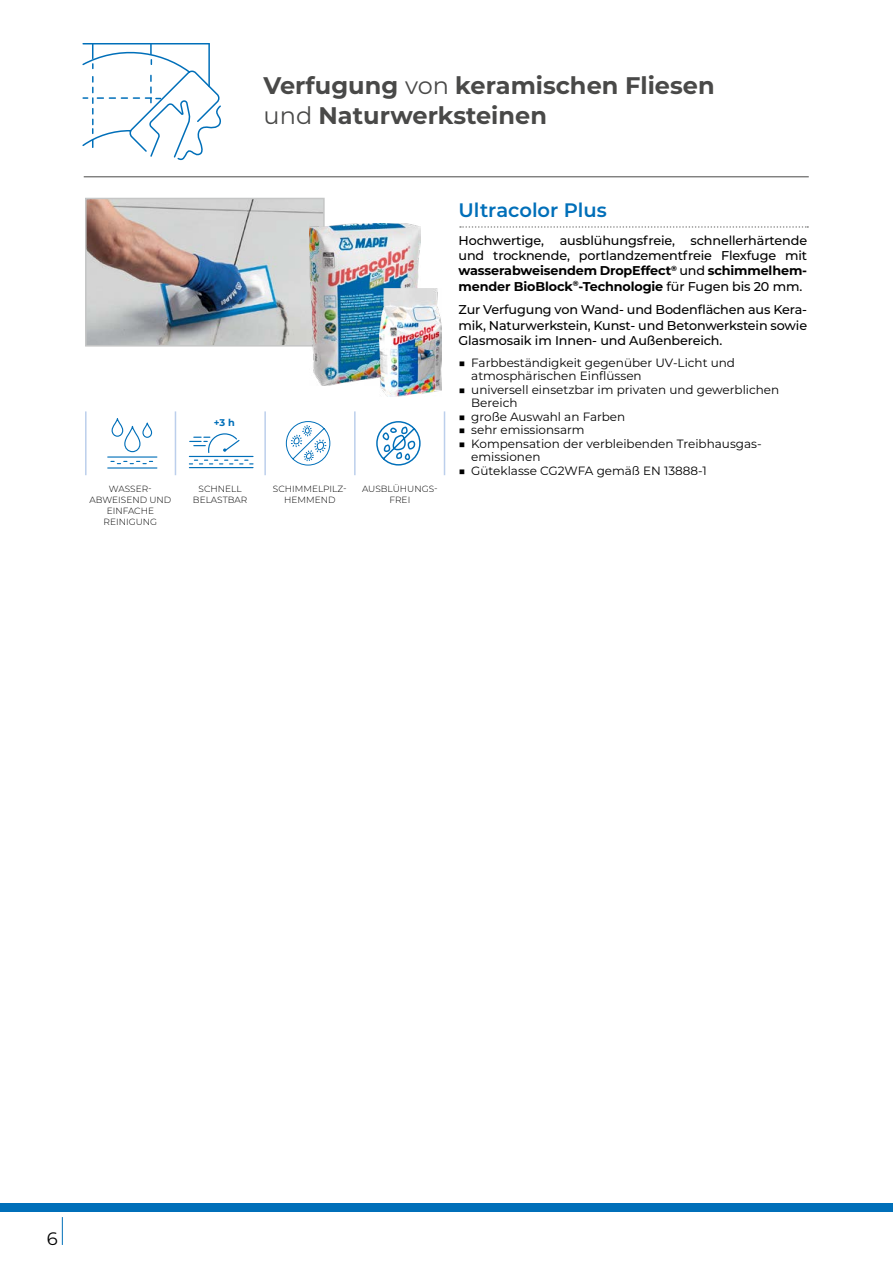
<style>
.page{position:relative;width:893px;height:1263px;background:#fff}
.page>*{position:absolute;margin:0;border:0;box-sizing:border-box;transform-origin:0 0}
.t1{font:700 24px/30px "Montserrat";color:#494948}
.t2{font:600 19.5px "Montserrat";color:#006fb9}
.t3{font:18px "Montserrat";color:#000}
.t4{font:500 12.75px/15.3px "Montserrat";letter-spacing:-.01em;color:#000;text-align:justify}
.t5{font:12px/13.5px "Montserrat";color:#000}
.t6{font:700 9.75px "Montserrat";color:#006fb9}
.t7{font:300 9px/10.8px "Montserrat";color:#000;text-align:center}
.s1{font-weight:400}
.s2{font-weight:700}
</style>
<div class="page">
<div style="left:0;top:1204px;width:893px;height:8px;background:#006fb9"></div>
<svg style="left:62px;top:1217px;width:1px;height:28px"></svg>
<svg style="left:460px;top:226px;width:348px;height:2px"></svg>
<img style="left:88px;top:201px;width:234px;height:143px">
<div style="left:85px;top:198px;width:240px;height:149px;border:2px solid #c5c6c6"></div>
<img style="left:310px;top:224px;width:110px;height:161px">
<hr style="left:85px;top:411px;width:2px;height:64px;background:#bccfec">
<hr style="left:175px;top:411px;width:1px;height:64px;background:#bccfec">
<hr style="left:264px;top:411px;width:2px;height:64px;background:#bccfec">
<hr style="left:354px;top:411px;width:2px;height:64px;background:#bccfec">
<hr style="left:444px;top:411px;width:1px;height:64px;background:#bccfec">
<svg style="left:285px;top:421px;width:46px;height:45px"></svg>
<svg style="left:107px;top:418px;width:51px;height:51px"></svg>
<svg style="left:376px;top:421px;width:45px;height:45px"></svg>
<hr style="left:189px;top:456px;width:64px;height:1px;background:#006fb9">
<hr style="left:189px;top:467px;width:64px;height:1px;background:#006fb9">
<svg style="left:189px;top:460px;width:64px;height:4px"></svg>
<svg style="left:189px;top:433px;width:51px;height:20px"></svg>
<img style="left:380px;top:289px;width:62px;height:107px">
<hr style="left:84px;top:176px;width:725px;height:1px;background:#494948">
<hr style="left:83px;top:43px;width:126px;height:1px;background:#006fb9">
<svg style="left:82px;top:44px;width:139px;height:117px"></svg>
<h1 class="t1" style="left:264px;top:69px;width:452px">Verfugung <span class="s1">von</span> keramischen Fliesen <span class="s1">und</span> Naturwerksteinen</h1>
<p class="t6" style="left:214px;top:415px;width:22px">+3 h</p>
<p class="t7" style="left:89px;top:483px;width:83px">WASSER-<br>ABWEISEND UND<br>EINFACHE<br>REINIGUNG</p>
<p class="t7" style="left:193px;top:483px;width:56px">SCHNELL<br>BELASTBAR</p>
<p class="t7" style="left:273px;top:483px;width:74px">SCHIMMELPILZ-<br>HEMMEND</p>
<p class="t7" style="left:362px;top:483px;width:76px">AUSBLÜHUNGS-<br>FREI</p>
<h2 class="t2" style="left:458px;top:197px;width:150px">Ultracolor Plus</h2>
<p class="t4" style="left:458px;top:232px;width:350px">Hochwertige, ausblühungsfreie, schnellerhärtende und trocknende, portlandzementfreie Flexfuge mit <span class="s2">wasserabweisendem DropEffect</span><sup>®</sup> und <span class="s2">schimmelhem&shy;mender BioBlock</span><sup>®</sup><span class="s2">-Technologie</span> für Fugen bis 20 mm.</p>
<p class="t4" style="left:458px;top:302px;width:350px">Zur Verfugung von Wand- und Bodenflächen aus Kera&shy;mik, Naturwerkstein, Kunst- und Betonwerkstein sowie Glasmosaik im Innen- und Außenbereich.</p>
<p class="t5" style="left:471px;top:356px;width:265px;text-indent:-13px"><span class="s2">■</span> Farbbeständigkeit gegenüber UV-Licht und atmosphärischen Einflüssen</p>
<p class="t5" style="left:471px;top:383px;width:310px;text-indent:-13px"><span class="s2">■</span> universell einsetzbar im privaten und gewerblichen<br>Bereich</p>
<p class="t5" style="left:458px;top:410px;width:168px"><span class="s2">■</span> große Auswahl an Farben</p>
<p class="t5" style="left:458px;top:423px;width:128px"><span class="s2">■</span> sehr emissionsarm</p>
<p class="t5" style="left:471px;top:437px;width:290px;text-indent:-13px"><span class="s2">■</span> Kompensation der verbleibenden Treibhausgas&shy;emissionen</p>
<p class="t5" style="left:458px;top:464px;width:250px"><span class="s2">■</span> Güteklasse CG2WFA gemäß EN 13888-1</p>
<h3 class="t3" style="left:47px;top:1226px;width:12px">6</h3>
</div>
